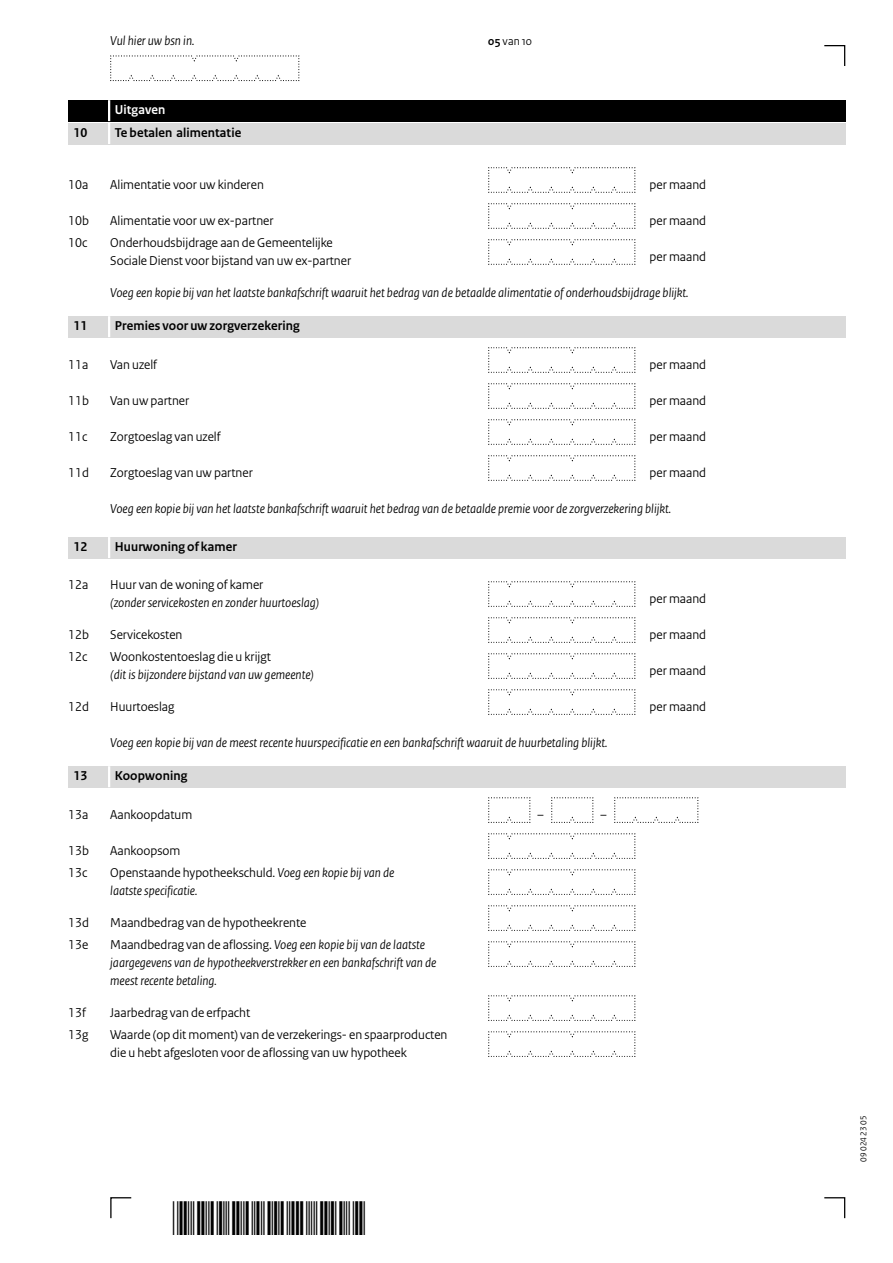
<style>
.page{position:relative;width:893px;height:1263px;background:#fff}
.page>*{position:absolute;margin:0;border:0;box-sizing:border-box;transform-origin:0 0}
.Vraag{font:italic 13.5px "Rijksoverheid Sans Heading";color:#000}
.Vraag_Nummer{font:13.5px "Rijksoverheid Sans Heading";color:#000}
.Vraag_Nummer_12{font:italic 13.5px/18px "Rijksoverheid Sans Heading";color:#000}
.Vraag_Nummer_12-2{font:13.5px/18px "Rijksoverheid Sans Heading";color:#000}
.Vraag_Nummer-2{font:italic 13.5px/18px "Rijksoverheid Sans Heading";color:#000}
.Vraag_geen_inspring{font:13.5px "Rijksoverheid Sans Heading";color:#000}
.KOP_D_Nummer_20{font:700 13.5px "Rijksoverheid Sans Heading";letter-spacing:.01em;color:#000}
.KOP_B_Nummer_20{font:700 13.5px "Rijksoverheid Sans Heading";letter-spacing:.01em;color:#000}
.Vraag_geen_inspring-2{font:italic 13.5px "Rijksoverheid Sans Heading";color:#000}
.KOP_D_Nummer{font:700 13.5px "Rijksoverheid Sans Heading";letter-spacing:.01em;color:#fff}
.t1{font:12px "Rijksoverheid Sans Heading";color:#000}
.t2{font:9px "Rijksoverheid Sans Heading";color:#000}
.s1{font-weight:700}
.s2{font-style:normal}
</style>
<div class="page">
<svg style="left:824px;top:1197px;width:22px;height:22px"></svg>
<svg style="left:110px;top:1197px;width:22px;height:22px"></svg>
<svg style="left:824px;top:45px;width:22px;height:21px"></svg>
<svg style="left:488px;top:167px;width:148px;height:26px"></svg>
<svg style="left:488px;top:347px;width:148px;height:26px"></svg>
<svg style="left:488px;top:203px;width:148px;height:26px"></svg>
<svg style="left:488px;top:239px;width:148px;height:26px"></svg>
<svg style="left:488px;top:383px;width:148px;height:26px"></svg>
<svg style="left:488px;top:419px;width:148px;height:26px"></svg>
<svg style="left:488px;top:455px;width:148px;height:26px"></svg>
<svg style="left:488px;top:581px;width:148px;height:26px"></svg>
<svg style="left:488px;top:617px;width:148px;height:26px"></svg>
<svg style="left:488px;top:653px;width:148px;height:26px"></svg>
<svg style="left:488px;top:689px;width:148px;height:26px"></svg>
<svg style="left:488px;top:797px;width:43px;height:26px"></svg>
<svg style="left:551px;top:797px;width:43px;height:26px"></svg>
<svg style="left:614px;top:797px;width:85px;height:26px"></svg>
<svg style="left:488px;top:833px;width:148px;height:26px"></svg>
<svg style="left:488px;top:869px;width:148px;height:26px"></svg>
<svg style="left:488px;top:905px;width:148px;height:26px"></svg>
<svg style="left:488px;top:941px;width:148px;height:26px"></svg>
<svg style="left:488px;top:995px;width:148px;height:26px"></svg>
<svg style="left:488px;top:1031px;width:148px;height:26px"></svg>
<div style="left:68px;top:123px;width:777px;height:21px;background:#dadada"></div>
<hr style="left:108px;top:123px;width:2px;height:21px;background:#fff">
<div style="left:68px;top:316px;width:777px;height:21px;background:#dadada"></div>
<hr style="left:108px;top:316px;width:2px;height:21px;background:#fff">
<svg style="left:110px;top:55px;width:190px;height:26px"></svg>
<div style="left:68px;top:537px;width:777px;height:21px;background:#dadada"></div>
<hr style="left:108px;top:537px;width:2px;height:21px;background:#fff">
<div style="left:68px;top:766px;width:777px;height:21px;background:#dadada"></div>
<hr style="left:108px;top:766px;width:2px;height:21px;background:#fff">
<div style="left:68px;top:100px;width:777px;height:21px;background:#000"></div>
<hr style="left:108px;top:100px;width:2px;height:21px;background:#fff">
<p class="Vraag_geen_inspring-2" style="left:110px;top:33px;width:86px">Vul hier uw bsn in.</p>
<h2 class="KOP_D_Nummer" style="left:115px;top:102px;width:52px">Uitgaven</h2>
<h3 class="KOP_B_Nummer_20" style="left:74px;top:125px;width:15px">10</h3>
<h3 class="KOP_B_Nummer_20" style="left:115px;top:125px;width:128px">Te betalen alimentatie</h3>
<p class="t1" style="left:488px;top:34px;width:45px"><span class="s1">05</span> van 10</p>
<p class="Vraag_Nummer" style="left:68px;top:177px;width:22px">10a</p>
<p class="Vraag_Nummer" style="left:110px;top:177px;width:155px">Alimentatie voor uw kinderen</p>
<p class="Vraag_geen_inspring" style="left:650px;top:177px;width:58px">per maand</p>
<p class="Vraag_Nummer" style="left:68px;top:213px;width:22px">10b</p>
<p class="Vraag_Nummer" style="left:110px;top:213px;width:165px">Alimentatie voor uw ex-partner</p>
<p class="Vraag_geen_inspring" style="left:650px;top:213px;width:58px">per maand</p>
<p class="Vraag_Nummer_12-2" style="left:68px;top:234px;width:21px">10c</p>
<p class="Vraag_Nummer_12-2" style="left:110px;top:234px;width:242px">Onderhoudsbijdrage aan de Gemeentelijke<br>Sociale Dienst voor bijstand van uw ex-partner</p>
<p class="Vraag_geen_inspring" style="left:650px;top:249px;width:58px">per maand</p>
<p class="Vraag" style="left:110px;top:285px;width:580px">Voeg een kopie bij van het laatste bankafschrift waaruit het bedrag van de betaalde alimentatie of onderhoudsbijdrage blijkt.</p>
<h3 class="KOP_D_Nummer_20" style="left:74px;top:318px;width:15px">11</h3>
<h3 class="KOP_D_Nummer_20" style="left:115px;top:318px;width:186px">Premies voor uw zorgverzekering</h3>
<p class="Vraag_Nummer" style="left:68px;top:357px;width:22px">11a</p>
<p class="Vraag_Nummer" style="left:110px;top:357px;width:48px">Van uzelf</p>
<p class="Vraag_geen_inspring" style="left:650px;top:357px;width:58px">per maand</p>
<p class="Vraag_Nummer" style="left:68px;top:393px;width:22px">11b</p>
<p class="Vraag_Nummer" style="left:110px;top:393px;width:81px">Van uw partner</p>
<p class="Vraag_geen_inspring" style="left:650px;top:393px;width:58px">per maand</p>
<p class="Vraag_Nummer" style="left:68px;top:429px;width:21px">11c</p>
<p class="Vraag_Nummer" style="left:110px;top:429px;width:112px">Zorgtoeslag van uzelf</p>
<p class="Vraag_geen_inspring" style="left:650px;top:429px;width:58px">per maand</p>
<p class="Vraag_Nummer" style="left:68px;top:465px;width:22px">11d</p>
<p class="Vraag_Nummer" style="left:110px;top:465px;width:144px">Zorgtoeslag van uw partner</p>
<p class="Vraag_geen_inspring" style="left:650px;top:465px;width:58px">per maand</p>
<p class="Vraag" style="left:110px;top:501px;width:562px">Voeg een kopie bij van het laatste bankafschrift waaruit het bedrag van de betaalde premie voor de zorgverzekering blijkt.</p>
<h3 class="KOP_B_Nummer_20" style="left:74px;top:539px;width:15px">12</h3>
<h3 class="KOP_B_Nummer_20" style="left:115px;top:539px;width:124px">Huurwoning of kamer</h3>
<p class="Vraag_Nummer_12-2" style="left:68px;top:576px;width:22px">12a</p>
<p class="Vraag_Nummer_12" style="left:110px;top:576px;width:211px"><span class="s2">Huur van de woning of kamer<br></span>(zonder servicekosten en zonder huurtoeslag)</p>
<p class="Vraag_geen_inspring" style="left:650px;top:591px;width:58px">per maand</p>
<p class="Vraag_Nummer" style="left:68px;top:627px;width:22px">12b</p>
<p class="Vraag_Nummer" style="left:110px;top:627px;width:74px">Servicekosten</p>
<p class="Vraag_geen_inspring" style="left:650px;top:627px;width:58px">per maand</p>
<p class="Vraag_Nummer" style="left:68px;top:649px;width:21px">12c</p>
<p class="Vraag_Nummer-2" style="left:110px;top:648px;width:205px"><span class="s2">Woonkostentoeslag die u krijgt<br></span>(dit is bijzondere bijstand van uw gemeente)</p>
<p class="Vraag_geen_inspring" style="left:650px;top:663px;width:58px">per maand</p>
<p class="Vraag_Nummer" style="left:68px;top:699px;width:22px">12d</p>
<p class="Vraag_Nummer" style="left:110px;top:699px;width:66px">Huurtoeslag</p>
<p class="Vraag_geen_inspring" style="left:650px;top:699px;width:58px">per maand</p>
<p class="Vraag" style="left:110px;top:735px;width:499px">Voeg een kopie bij van de meest recente huurspecificatie en een bankafschrift waaruit de huurbetaling blijkt.</p>
<h3 class="KOP_D_Nummer_20" style="left:74px;top:768px;width:15px">13</h3>
<h3 class="KOP_D_Nummer_20" style="left:115px;top:768px;width:74px">Koopwoning</h3>
<p class="Vraag_Nummer" style="left:68px;top:807px;width:22px">13a</p>
<p class="Vraag_Nummer" style="left:110px;top:807px;width:84px">Aankoopdatum</p>
<p class="Vraag_Nummer" style="left:68px;top:843px;width:22px">13b</p>
<p class="Vraag_Nummer" style="left:110px;top:843px;width:72px">Aankoopsom</p>
<p class="Vraag_Nummer" style="left:68px;top:865px;width:21px">13c</p>
<p class="Vraag_Nummer-2" style="left:110px;top:864px;width:286px"><span class="s2">Openstaande hypotheekschuld.</span> Voeg een kopie bij van de laatste specificatie.</p>
<p class="Vraag_Nummer" style="left:68px;top:915px;width:22px">13d</p>
<p class="Vraag_Nummer" style="left:110px;top:915px;width:198px">Maandbedrag van de hypotheekrente</p>
<p class="Vraag_Nummer_12-2" style="left:68px;top:936px;width:22px">13e</p>
<p class="Vraag_Nummer_12" style="left:110px;top:936px;width:328px"><span class="s2">Maandbedrag van de aflossing.</span> Voeg een kopie bij van de laatste jaargegevens van de hypotheekverstrekker en een bankafschrift van de meest recente betaling.</p>
<p class="Vraag_Nummer" style="left:68px;top:1005px;width:19px">13f</p>
<p class="Vraag_Nummer" style="left:110px;top:1005px;width:141px">Jaarbedrag van de erfpacht</p>
<p class="Vraag_Nummer_12-2" style="left:68px;top:1026px;width:22px">13g</p>
<p class="Vraag_Nummer_12-2" style="left:110px;top:1026px;width:339px">Waarde (op dit moment) van de verzekerings- en spaarproducten die u hebt afgesloten voor de aflossing van uw hypotheek</p>
<p class="t2" style="left:858px;top:1161px;width:47px;rotate:-90deg">09 024 23 05</p>
</div>
